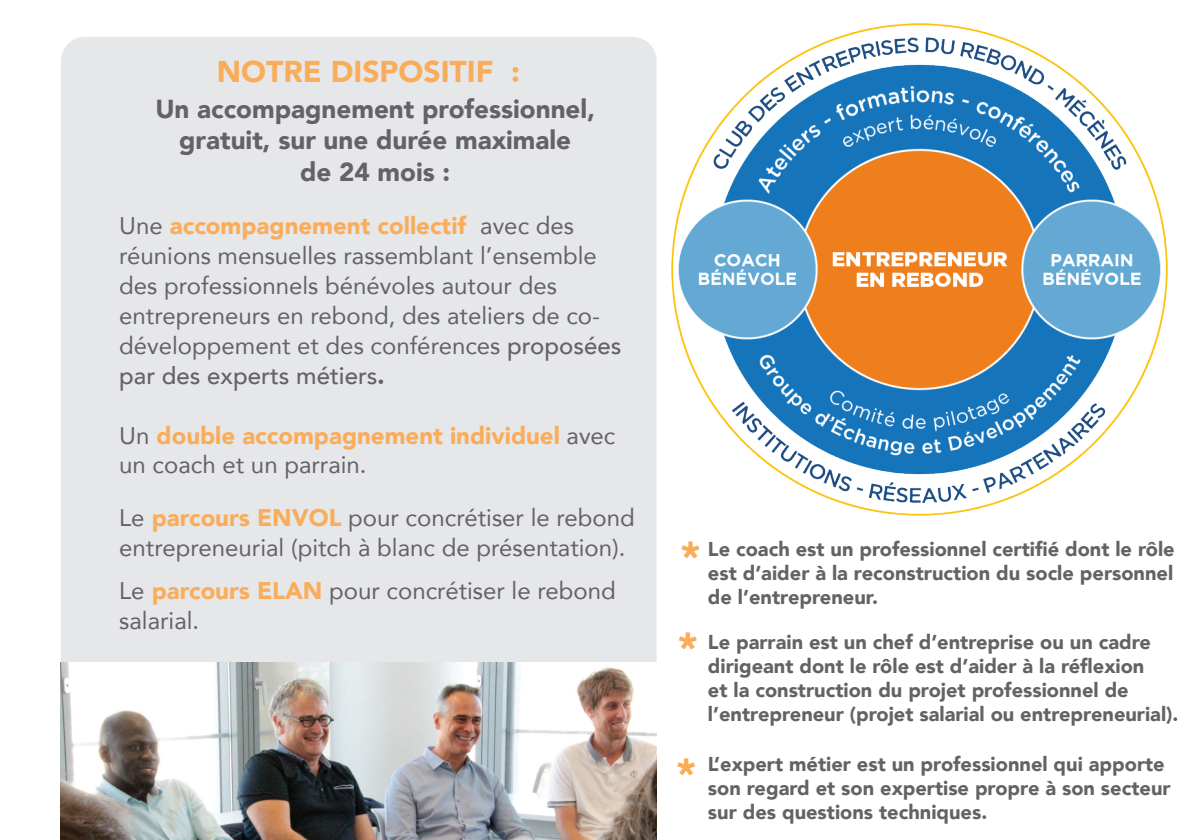
<style>
.page{position:relative;width:1191px;height:840px;background:#fff}
.page>*{position:absolute;margin:0;border:0;box-sizing:border-box;transform-origin:0 0}
.t1{font:900 42px "Avenir";color:#faac59}
.t2{font:900 30px "Avenir";color:#faac59}
.t3{font:900 26px/31.2px "Avenir";color:#636366;text-align:center}
.t4{font:24px/30px "Avenir";color:#636366}
.t5{font:900 24px/28.8px "Avenir";color:#faac59}
.t6{font:900 20px/24px "Avenir";color:#636366}
.s1{font-weight:900;color:#faac59}
.s2{font-weight:500}
.s3{font-weight:900}
.s4{font-weight:400;color:#636366}
</style>
<div class="page">
<div style="left:61px;top:37px;width:595px;height:710px;background:#e6e7e9;border-radius:24px"></div>
<img style="left:61px;top:662px;width:595px;height:177px">
<img style="left:671px;top:24px;width:496px;height:491px">
<div style="left:1097px;top:460px;width:75px;height:64px;background:#fff"></div>
<p class="t2" style="left:217px;top:46px;width:305px">NOTRE DISPOSITIF :</p>
<p class="t3" style="left:155px;top:93px;width:441px">Un accompagnement professionnel, gratuit, sur une durée maximale</p>
<p class="t3" style="left:300px;top:155px;width:152px">de 24 mois :</p>
<p class="t4" style="left:119px;top:209px;width:504px">Une <span class="s1">accompagnement collectif</span> avec des réunions mensuelles rassemblant l’ensemble des professionnels bénévoles autour des entrepreneurs en rebond, des ateliers de co&shy;développement et des conférences <span class="s2">proposées par des experts métiers</span><span class="s3">.</span></p>
<p class="t5" style="left:119px;top:420px;width:498px"><span class="s4">Un</span> double accompagnement individuel <span class="s4">avec un coach et un parrain.</span></p>
<p class="t4" style="left:119px;top:502px;width:517px">Le <span class="s1">parcours ENVOL</span> pour concrétiser le rebond entrepreneurial (pitch à blanc de présentation).</p>
<p class="t4" style="left:119px;top:575px;width:498px">Le <span class="s1">parcours ELAN</span> pour concrétiser le rebond salarial.</p>
<p class="t1" style="left:680px;top:519px;width:22px">*</p>
<p class="t6" style="left:708px;top:536px;width:468px;text-align:justify">Le coach est un professionnel certifié dont le rôle est d’aider à la reconstruction du socle personnel de l’entrepreneur.</p>
<p class="t6" style="left:708px;top:629px;width:472px">Le parrain est un chef d’entreprise ou un cadre dirigeant dont le rôle est d’aider à la réflexion<br>et la construction du projet professionnel de l’entrepreneur (projet salarial ou entrepreneurial).</p>
<p class="t1" style="left:677px;top:611px;width:22px">*</p>
<p class="t1" style="left:676px;top:736px;width:22px">*</p>
<p class="t6" style="left:708px;top:751px;width:464px">L’expert métier est un professionnel qui apporte son regard et son expertise propre à son secteur sur des questions techniques.</p>
</div>
